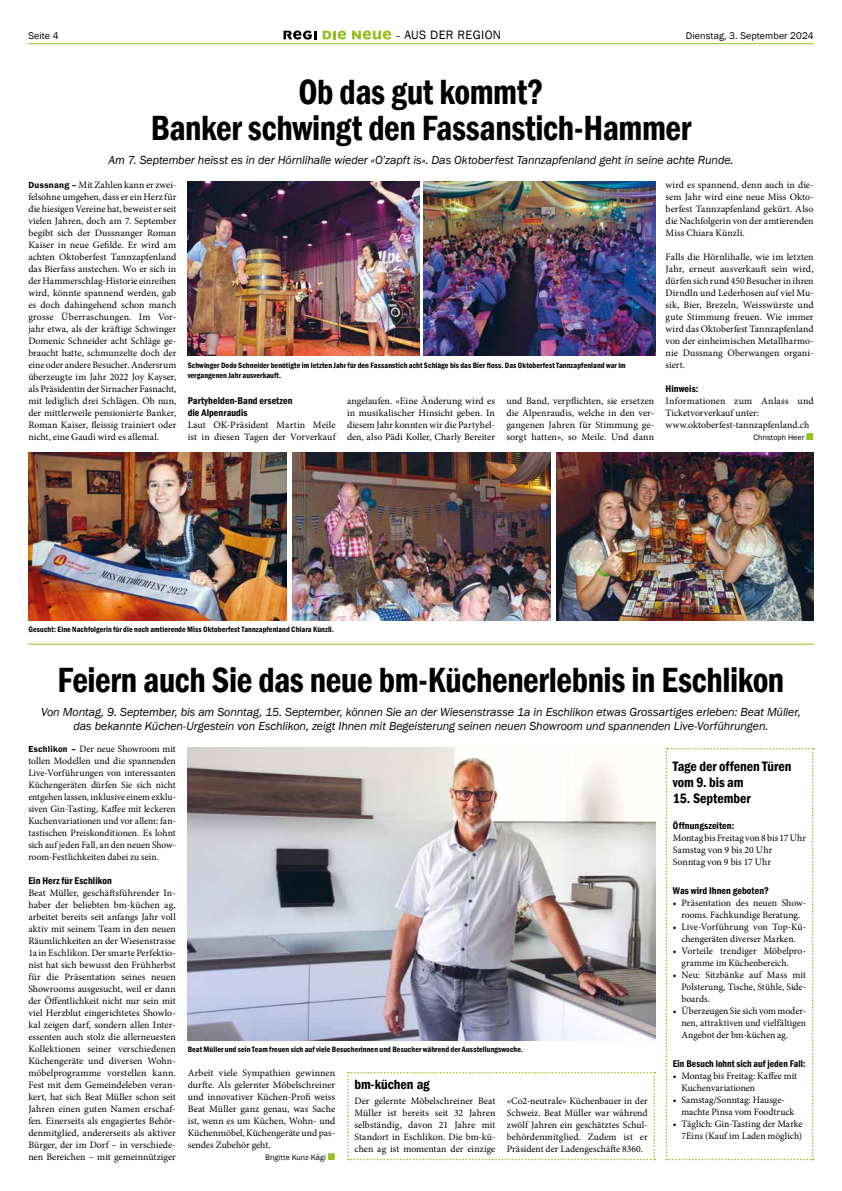
<style>
.page{position:relative;width:842px;height:1191px;background:#fff}
.page>*{position:absolute;margin:0;border:0;box-sizing:border-box;transform-origin:0 0}
.t1{font:600 condensed 36px/36px "Franklin Gothic";letter-spacing:-.015em;color:#000;text-align:center;scale:.95 1}
.t2{font:600 condensed 14px/16px "Franklin Gothic";letter-spacing:-.005em;color:#000}
.t3{font:14px "Franklin Gothic LT Pro Dm Cn";letter-spacing:-.01em;color:#000}
.t4{font:12.5px "Franklin Gothic";letter-spacing:.03em;color:#000}
.t5{font:italic 12px/14px "Franklin Gothic";letter-spacing:-.01em;color:#000;text-align:center}
.t6{font:600 condensed 10px/12px "Franklin Gothic";letter-spacing:.005em;color:#000}
.t7{font:600 condensed 10px "Franklin Gothic";letter-spacing:.005em;color:#000;scale:.96 1}
.t8{font:10px "Franklin Gothic";letter-spacing:.01em;color:#000}
.t9{font:9.8px/12px "Minion Pro";color:#000;text-align:justify}
.t10{font:600 condensed 8px/10px "Franklin Gothic";letter-spacing:.01em;color:#000}
.t11{font:8px "Franklin Gothic";letter-spacing:.005em;color:#000}
.s1{font-size:10px}
.s2{font-family:"Franklin Gothic";font-weight:600;font-size:9px}
.s3{color:#95c11f}
</style>
<div class="page">
<hr style="left:28px;top:43px;width:786px;height:1px;background:#95c11f">
<svg style="left:283px;top:30px;width:33px;height:10px"></svg>
<svg style="left:323px;top:31px;width:23px;height:9px"></svg>
<svg style="left:352px;top:31px;width:39px;height:9px"></svg>
<img style="left:188px;top:181px;width:231px;height:175px">
<img style="left:423px;top:181px;width:232px;height:175px">
<img style="left:293px;top:452px;width:258px;height:168px">
<img style="left:557px;top:452px;width:257px;height:168px">
<img style="left:28px;top:452px;width:258px;height:168px">
<hr style="left:28px;top:644px;width:786px;height:1px;background:#95c11f">
<svg style="left:666px;top:748px;width:148px;height:412px"></svg>
<svg style="left:347px;top:1071px;width:308px;height:89px"></svg>
<img style="left:188px;top:748px;width:467px;height:292px">
<p class="t8" style="left:28px;top:29px;width:32px">Seite 4</p>
<p class="t4" style="left:395px;top:27px;width:107px"><span class="s1">–</span> AUS DER REGION</p>
<p class="t8" style="left:686px;top:29px;width:129px">Dienstag, 3. September 2024</p>
<h1 class="t1" style="left:151px;top:73px;width:570px">Ob das gut kommt?<br>Banker schwingt den Fassanstich-Hammer</h1>
<p class="t5" style="left:108px;top:153px;width:627px">Am 7. September heisst es in der Hörnlihalle wieder «O’zapft is». Das Oktoberfest Tannzapfenland geht in seine achte Runde.</p>
<p class="t9" style="left:28px;top:179px;width:149px"><span class="s2">Dussnang –</span> Mit Zahlen kann er zwei&shy;felsohne umgehen, dass er ein Herz für die hiesigen Vereine hat, beweist er seit vielen Jahren, doch am 7. September begibt sich der Dussnanger Roman Kaiser in neue Gefilde. Er wird am achten Oktoberfest Tannzapfenland das Bierfass anstechen. Wo er sich in der Hammerschlag-Historie einreihen wird, könnte spannend werden, gab es doch dahingehend schon manch grosse Überraschungen. Im Vor&shy;jahr etwa, als der kräftige Schwinger Domenic Schneider acht Schläge ge&shy;braucht hatte, schmunzelte doch der eine oder andere Besucher. Andersrum überzeugte im Jahr 2022 Joy Kayser, als Präsidentin der Sirnacher Fasnacht, mit lediglich drei Schlägen. Ob nun, der mittlerweile pensionierte Banker, Roman Kaiser, fleissig trainiert oder nicht, eine Gaudi wird es allemal.</p>
<p class="t9" style="left:666px;top:179px;width:149px">wird es spannend, denn auch in die&shy;sem Jahr wird eine neue Miss Okto&shy;berfest Tannzapfenland gekürt. Also die Nachfolgerin von der amtierenden Miss Chiara Künzli.</p>
<p class="t9" style="left:666px;top:251px;width:149px">Falls die Hörnlihalle, wie im letzten Jahr, erneut ausverkauft sein wird, dürfen sich rund 450 Besucher in ihren Dirndln und Lederhosen auf viel Mu&shy;sik, Bier, Brezeln, Weisswürste und gute Stimmung freuen. Wie immer wird das Oktoberfest Tannzapfenland von der einheimischen Metallharmo&shy;nie Dussnang Oberwangen organi&shy;siert.</p>
<p class="t6" style="left:666px;top:382px;width:34px">Hinweis:</p>
<p class="t9" style="left:666px;top:395px;width:149px;text-align:left">Informationen zum Anlass und<br>Ticketvorverkauf unter: www.oktoberfest-tannzapfenland.ch</p>
<p class="t11" style="left:753px;top:432px;width:62px">Christoph Heer <span class="s3">■</span></p>
<p class="t10" style="left:188px;top:360px;width:440px">Schwinger Dodo Schneider benötigte im letzten Jahr für den Fassanstich acht Schläge bis das Bier floss. Das Oktoberfest Tannzapfenland war im vergangenen Jahr ausverkauft.</p>
<p class="t9" style="left:347px;top:395px;width:149px">angelaufen. «Eine Änderung wird es in musikalischer Hinsicht geben. In diesem Jahr konnten wir die Partyhel&shy;den, also Pädi Koller, Charly Bereiter</p>
<p class="t9" style="left:506px;top:395px;width:149px">und Band, verpflichten, sie ersetzen die Alpenraudis, welche in den ver&shy;gangenen Jahren für Stimmung ge&shy;sorgt hatten», so Meile. Und dann</p>
<p class="t6" style="left:188px;top:394px;width:107px">Partyhelden-Band ersetzen die Alpenraudis</p>
<p class="t9" style="left:188px;top:419px;width:149px">Laut OK-Präsident Martin Meile ist in diesen Tagen der Vorverkauf</p>
<p class="t10" style="left:28px;top:624px;width:307px">Gesucht: Eine Nachfolgerin für die noch amtierende Miss Oktoberfest Tannzapfenland Chiara Künzli.</p>
<h1 class="t1" style="left:58px;top:661px;width:766px">Feiern auch Sie das neue bm-Küchenerlebnis in Eschlikon</h1>
<p class="t5" style="left:41px;top:705px;width:761px">Von Montag, 9. September, bis am Sonntag, 15. September, können Sie an der Wiesenstrasse 1a in Eschlikon etwas Grossartiges erleben: Beat Müller, das bekannte Küchen-Urgestein von Eschlikon, zeigt Ihnen mit Begeisterung seinen neuen Showroom und spannenden Live-Vorführungen.</p>
<p class="t9" style="left:28px;top:743px;width:149px"><span class="s2">Eschlikon –</span> Der neue Showroom mit tollen Modellen und die spannenden Live-Vorführungen von interessanten Küchengeräten dürfen Sie sich nicht entgehen lassen, inklusive einem exklu&shy;siven Gin-Tasting, Kaffee mit leckeren Kuchenvariationen und vor allem: fan&shy;tastischen Preiskonditionen. Es lohnt sich auf jeden Fall, an den neuen Show&shy;room-Festlichkeiten dabei zu sein.</p>
<p class="t6" style="left:28px;top:874px;width:85px">Ein Herz für Eschlikon</p>
<p class="t9" style="left:28px;top:887px;width:149px">Beat Müller, geschäftsführender In&shy;haber der beliebten bm-küchen ag, arbeitet bereits seit anfangs Jahr voll aktiv mit seinem Team in den neuen Räumlichkeiten an der Wiesenstrasse 1a in Eschlikon. Der smarte Perfektio&shy;nist hat sich bewusst den Frühherbst für die Präsentation seines neuen Showrooms ausgesucht, weil er dann der Öffentlichkeit nicht nur sein mit viel Herzblut eingerichtetes Showlo&shy;kal zeigen darf, sondern allen Inter&shy;essenten auch stolz die allerneuesten Kollektionen seiner verschiedenen Küchengeräte und diversen Wohn&shy;möbelprogramme vorstellen kann.<br>Fest mit dem Gemeindeleben veran&shy;kert, hat sich Beat Müller schon seit Jahren einen guten Namen erschaf&shy;fen. Einerseits als engagiertes Behör&shy;denmitglied, andererseits als aktiver Bürger, der im Dorf – in verschiede&shy;nen Bereichen – mit gemeinnütziger</p>
<h2 class="t2" style="left:673px;top:758px;width:120px">Tage der offenen Türen vom 9. bis am</h2>
<h2 class="t2" style="left:673px;top:790px;width:79px">15. September</h2>
<p class="t6" style="left:673px;top:819px;width:63px">Öffnungszeiten:</p>
<p class="t9" style="left:673px;top:831px;width:135px;text-align:left">Montag bis Freitag von 8 bis 17 Uhr<br>Samstag von 9 bis 20 Uhr<br>Sonntag von 9 bis 17 Uhr</p>
<p class="t6" style="left:673px;top:884px;width:98px">Was wird Ihnen geboten?</p>
<p class="t9" style="left:673px;top:896px;width:135px;text-align:center">• Präsentation des neuen Show&shy;rooms. Fachkundige Beratung.</p>
<p class="t9" style="left:673px;top:920px;width:135px;text-align:center">• Live-Vorführung von Top-Kü&shy;chengeräten diverser Marken.</p>
<p class="t9" style="left:681px;top:944px;width:126px;text-indent:-8px">• Vorteile trendiger Möbelpro&shy;gramme im Küchenbereich.</p>
<p class="t9" style="left:681px;top:968px;width:126px;text-indent:-8px">• Neu: Sitzbänke auf Mass mit Polsterung, Tische, Stühle, Side&shy;boards.</p>
<p class="t9" style="left:681px;top:1004px;width:126px;text-indent:-8px">• Überzeugen Sie sich vom moder&shy;nen, attraktiven und vielfältigen Angebot der bm-küchen ag.</p>
<p class="t7" style="left:673px;top:1057px;width:140px">Ein Besuch lohnt sich auf jeden Fall:</p>
<p class="t9" style="left:681px;top:1069px;width:117px;text-indent:-8px">• Montag bis Freitag: Kaffee mit<br>Kuchenvariationen</p>
<p class="t9" style="left:681px;top:1093px;width:114px;text-indent:-9px">• Samstag/Sonntag: Hausge&shy;machte Pinsa vom Foodtruck</p>
<p class="t9" style="left:673px;top:1117px;width:131px;text-align:right">• Täglich: Gin-Tasting der Marke<br>7Eins (Kauf im Laden möglich)</p>
<p class="t10" style="left:188px;top:1044px;width:337px">Beat Müller und sein Team freuen sich auf viele Besucherinnen und Besucher während der Ausstellungswoche.</p>
<p class="t9" style="left:188px;top:1067px;width:149px">Arbeit viele Sympathien gewinnen durfte. Als gelernter Möbelschreiner und innovativer Küchen-Profi weiss Beat Müller ganz genau, was Sache ist, wenn es um Küchen, Wohn- und Küchenmöbel, Küchengeräte und pas&shy;sendes Zubehör geht.</p>
<p class="t11" style="left:265px;top:1152px;width:72px">Brigitte Kunz-Kägi <span class="s3">■</span></p>
<h2 class="t3" style="left:354px;top:1076px;width:77px">bm-küchen ag</h2>
<p class="t9" style="left:354px;top:1094px;width:142px">Der gelernte Möbelschreiner Beat Müller ist bereits seit 32 Jahren selbständig, davon 21 Jahre mit Standort in Eschlikon. Die bm-kü&shy;chen ag ist momentan der einzige</p>
<p class="t9" style="left:507px;top:1094px;width:142px">«Co2-neutrale» Küchenbauer in der Schweiz. Beat Müller war während zwölf Jahren ein geschätztes Schul&shy;behördenmitglied. Zudem ist er Präsident der Ladengeschäfte 8360.</p>
</div>
